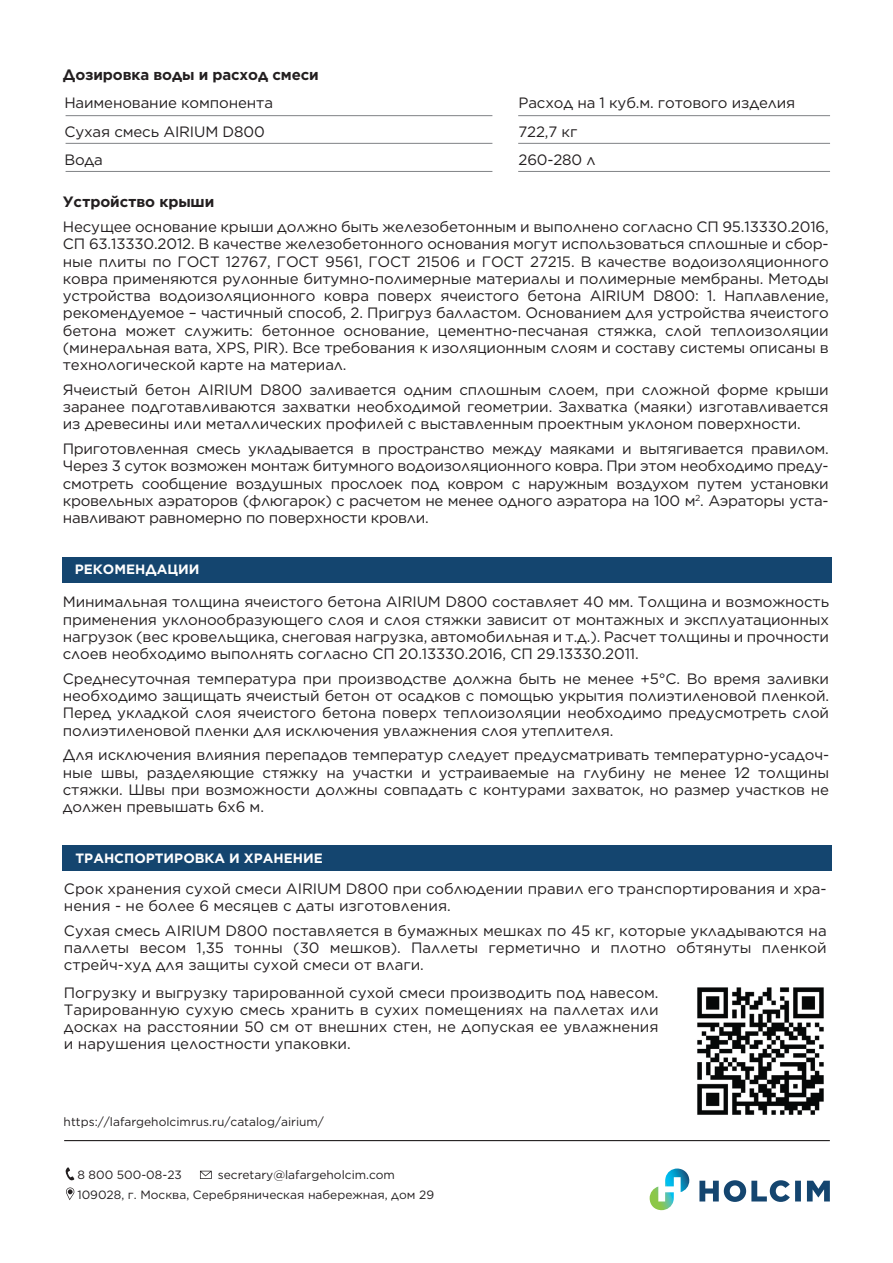
<style>
.page{position:relative;width:893px;height:1263px;background:#fff}
.page>*{position:absolute;margin:0;border:0;box-sizing:border-box;transform-origin:0 0}
.t1{font:15px/17.2px "Gotham";letter-spacing:-.01em;color:#231f20;text-align:justify}
.t2{font:700 15px "Gotham";letter-spacing:-.01em;color:#231f20}
.t3{font:700 13.5px "Gotham";color:#fff}
.t4{font:12px/19.8px "Gotham";color:#231f20}
</style>
<div class="page">
<svg style="left:65px;top:1167px;width:9px;height:14px"></svg>
<svg style="left:200px;top:1171px;width:12px;height:8px"></svg>
<svg style="left:66px;top:1187px;width:9px;height:13px"></svg>
<hr style="left:64px;top:1140px;width:766px;height:1px;background:#231f20">
<svg style="left:699px;top:1180px;width:131px;height:22px"></svg>
<svg style="left:650px;top:1168px;width:39px;height:42px"></svg>
<hr style="left:66px;top:143px;width:426px;height:1px;background:#808285">
<hr style="left:66px;top:171px;width:426px;height:1px;background:#808285">
<hr style="left:66px;top:115px;width:426px;height:1px;background:#808285">
<hr style="left:518px;top:143px;width:312px;height:1px;background:#808285">
<hr style="left:518px;top:171px;width:312px;height:1px;background:#808285">
<hr style="left:518px;top:115px;width:312px;height:1px;background:#808285">
<div style="left:62px;top:557px;width:769px;height:26px;background:#14456f"></div>
<div style="left:62px;top:845px;width:769px;height:26px;background:#14456f"></div>
<img style="left:697px;top:987px;width:127px;height:128px">
<p class="t2" style="left:63px;top:65px;width:257px">Дозировка воды и расход смеси</p>
<p class="t1" style="left:64px;top:89px;width:210px;line-height:28.5px;text-align:left">Наименование компонента<br>Сухая смесь AIRIUM D800<br>Вода</p>
<p class="t1" style="left:518px;top:89px;width:278px;line-height:28.5px;text-align:left">Расход на 1 куб.м. готового изделия<br>722,7 кг<br>260-280 л</p>
<p class="t2" style="left:63px;top:192px;width:153px">Устройство крыши</p>
<p class="t1" style="left:63px;top:218px;width:767px">Несущее основание крыши должно быть железобетонным и выполнено согласно СП 95.13330.2016, СП 63.13330.2012. В качестве железобетонного основания могут использоваться сплошные и сбор&shy;ные плиты по ГОСТ 12767, ГОСТ 9561, ГОСТ 21506 и ГОСТ 27215. В качестве водоизоляционного ковра применяются рулонные битумно-полимерные материалы и полимерные мембраны. Методы устройства водоизоляционного ковра поверх ячеистого бетона AIRIUM D800: 1. Наплавление, рекомендуемое – частичный способ, 2. Пригруз балластом. Основанием для устройства ячеистого бетона может служить: бетонное основание, цементно-песчаная стяжка, слой теплоизоляции (минеральная вата, XPS, PIR). Все требования к изоляционным слоям и составу системы описаны в технологической карте на материал.</p>
<p class="t1" style="left:63px;top:381px;width:767px">Ячеистый бетон AIRIUM D800 заливается одним сплошным слоем, при сложной форме крыши заранее подготавливаются захватки необходимой геометрии. Захватка (маяки) изготавливается из древесины или металлических профилей с выставленным проектным уклоном поверхности.</p>
<p class="t1" style="left:63px;top:440px;width:767px">Приготовленная смесь укладывается в пространство между маяками и вытягивается правилом.<br>Через 3 суток возможен монтаж битумного водоизоляционного ковра. При этом необходимо преду&shy;смотреть сообщение воздушных прослоек под ковром с наружным воздухом путем установки кровельных аэраторов (флюгарок) с расчетом не менее одного аэратора на 100 м<sup>2</sup>. Аэраторы уста&shy;навливают равномерно по поверхности кровли.</p>
<p class="t3" style="left:75px;top:560px;width:126px">РЕКОМЕНДАЦИИ</p>
<p class="t1" style="left:63px;top:593px;width:768px">Минимальная толщина ячеистого бетона AIRIUM D800 составляет 40 мм. Толщина и возможность применения уклонообразующего слоя и слоя стяжки зависит от монтажных и эксплуатационных нагрузок (вес кровельщика, снеговая нагрузка, автомобильная и т.д.). Расчет толщины и прочности слоев необходимо выполнять согласно СП 20.13330.2016, СП 29.13330.2011.</p>
<p class="t1" style="left:63px;top:670px;width:768px">Среднесуточная температура при производстве должна быть не менее +5°С. Во время заливки необходимо защищать ячеистый бетон от осадков с помощью укрытия полиэтиленовой пленкой.<br>Перед укладкой слоя ячеистого бетона поверх теплоизоляции необходимо предусмотреть слой полиэтиленовой пленки для исключения увлажнения слоя утеплителя.</p>
<p class="t1" style="left:63px;top:746px;width:768px">Для исключения влияния перепадов температур следует предусматривать температурно-усадоч&shy;ные швы, разделяющие стяжку на участки и устраиваемые на глубину не менее 1⁄2 толщины стяжки. Швы при возможности должны совпадать с контурами захваток, но размер участков не должен превышать 6х6 м.</p>
<p class="t3" style="left:76px;top:849px;width:249px">ТРАНСПОРТИРОВКА И ХРАНЕНИЕ</p>
<p class="t1" style="left:64px;top:879px;width:764px">Срок хранения сухой смеси AIRIUM D800 при соблюдении правил его транспортирования и хра&shy;нения - не более 6 месяцев с даты изготовления.</p>
<p class="t1" style="left:64px;top:921px;width:764px">Сухая смесь AIRIUM D800 поставляется в бумажных мешках по 45 кг, которые укладываются на паллеты весом 1,35 тонны (30 мешков). Паллеты герметично и плотно обтянуты пленкой стрейч-худ для защиты сухой смеси от влаги.</p>
<p class="t1" style="left:64px;top:983px;width:596px">Погрузку и выгрузку тарированной сухой смеси производить под навесом.<br>Тарированную сухую смесь хранить в сухих помещениях на паллетах или досках на расстоянии 50 см от внешних стен, не допуская ее увлажнения и нарушения целостности упаковки.</p>
<p class="t4" style="left:64px;top:1112px;width:262px">https://lafargeholcimrus.ru/catalog/airium/</p>
<p class="t4" style="left:77px;top:1164px;width:358px;text-indent:140px">secretary@lafargeholcim.com<br>109028, г. Москва, Серебряническая набережная, дом 29</p>
<p class="t4" style="left:77px;top:1164px;width:106px">8 800 500-08-23</p>
</div>
